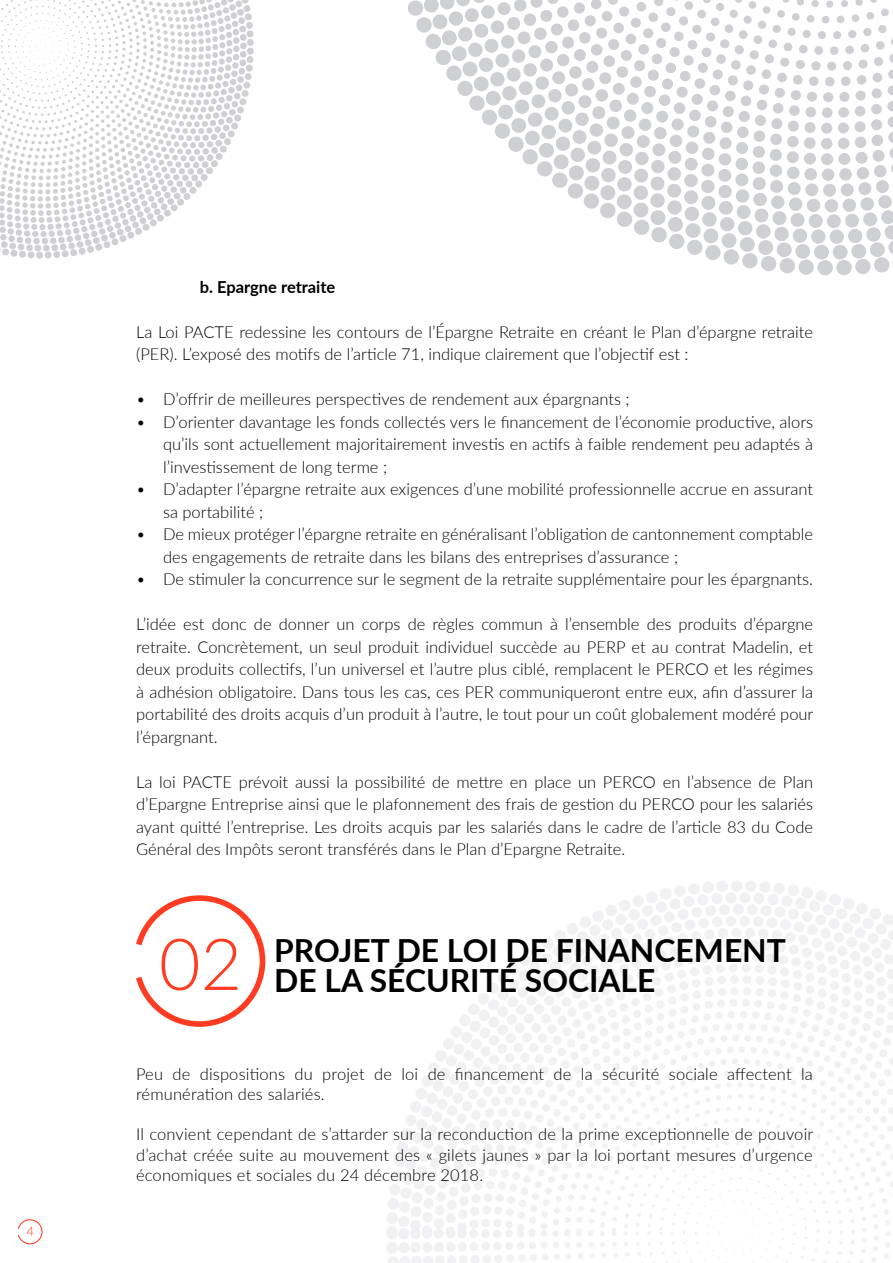
<style>
.page{position:relative;width:893px;height:1263px;background:#fff}
.page>*{position:absolute;margin:0;border:0;box-sizing:border-box;transform-origin:0 0}
.t1{font:300 71.7px "Lato";color:#ff3b21}
.t2{font:700 31.8px "Lato";color:#000}
.t3{font:300 16.5px/22.5px "Lato";color:#000}
.t4{font:700 16.5px "Lato";color:#000}
.t5{font:300 13.2px "Lato";color:#ff3b21}
</style>
<div class="page">
<svg style="left:0;top:0;width:254px;height:259px"></svg>
<svg style="left:386px;top:881px;width:507px;height:382px"></svg>
<svg style="left:408px;top:0;width:485px;height:275px"></svg>
<svg style="left:17px;top:1219px;width:26px;height:26px"></svg>
<svg style="left:136px;top:895px;width:130px;height:132px"></svg>
<p class="t5" style="left:26px;top:1222px;width:9px">4</p>
<p class="t4" style="left:200px;top:274px;width:137px">b. Epargne retraite</p>
<p class="t3" style="left:136px;top:320px;width:678px">La Loi PACTE redessine les contours de l’Épargne Retraite en créant le Plan d’épargne retraite (PER). L’exposé des motifs de l’article 71, indique clairement que l’objectif est :</p>
<p class="t3" style="left:136px;top:387px;width:495px">• D’offrir de meilleures perspectives de rendement aux épargnants ;</p>
<p class="t3" style="left:163px;top:410px;width:651px;text-align:justify;text-indent:-27px">• D’orienter davantage les fonds collectés vers le financement de l’économie productive, alors qu’ils sont actuellement majoritairement investis en actifs à faible rendement peu adaptés à l’investissement de long terme ;</p>
<p class="t3" style="left:163px;top:477px;width:651px;text-indent:-27px">• D’adapter l’épargne retraite aux exigences d’une mobilité professionnelle accrue en assurant sa portabilité ;</p>
<p class="t3" style="left:163px;top:522px;width:651px;text-indent:-27px">• De mieux protéger l’épargne retraite en généralisant l’obligation de cantonnement comptable des engagements de retraite dans les bilans des entreprises d’assurance ;</p>
<p class="t3" style="left:136px;top:567px;width:678px">• De stimuler la concurrence sur le segment de la retraite supplémentaire pour les épargnants.</p>
<p class="t3" style="left:136px;top:612px;width:679px;text-align:justify">L’idée est donc de donner un corps de règles commun à l’ensemble des produits d’épargne retraite. Concrètement, un seul produit individuel succède au PERP et au contrat Madelin, et deux produits collectifs, l’un universel et l’autre plus ciblé, remplacent le PERCO et les régimes à adhésion obligatoire. Dans tous les cas, ces PER communiqueront entre eux, afin d’assurer la portabilité des droits acquis d’un produit à l’autre, le tout pour un coût globalement modéré pour l’épargnant.</p>
<p class="t3" style="left:136px;top:770px;width:678px;text-align:justify">La loi PACTE prévoit aussi la possibilité de mettre en place un PERCO en l’absence de Plan d’Epargne Entreprise ainsi que le plafonnement des frais de gestion du PERCO pour les salariés ayant quitté l’entreprise. Les droits acquis par les salariés dans le cadre de l’article 83 du Code Général des Impôts seront transférés dans le Plan d’Epargne Retraite.</p>
<h1 class="t1" style="left:159px;top:914px;width:85px">02</h1>
<h2 class="t2" style="left:274px;top:927px;width:513px">PROJET DE LOI DE FINANCEMENT</h2>
<h2 class="t2" style="left:274px;top:957px;width:383px">DE LA SÉCURITÉ SOCIALE</h2>
<p class="t3" style="left:136px;top:1063px;width:678px;line-height:20.2px">Peu de dispositions du projet de loi de financement de la sécurité sociale affectent la rémunération des salariés.</p>
<p class="t3" style="left:136px;top:1124px;width:679px;line-height:20.2px;text-align:justify">Il convient cependant de s’attarder sur la reconduction de la prime exceptionnelle de pouvoir d’achat créée suite au mouvement des « gilets jaunes » par la loi portant mesures d’urgence économiques et sociales du 24 décembre 2018.</p>
</div>
